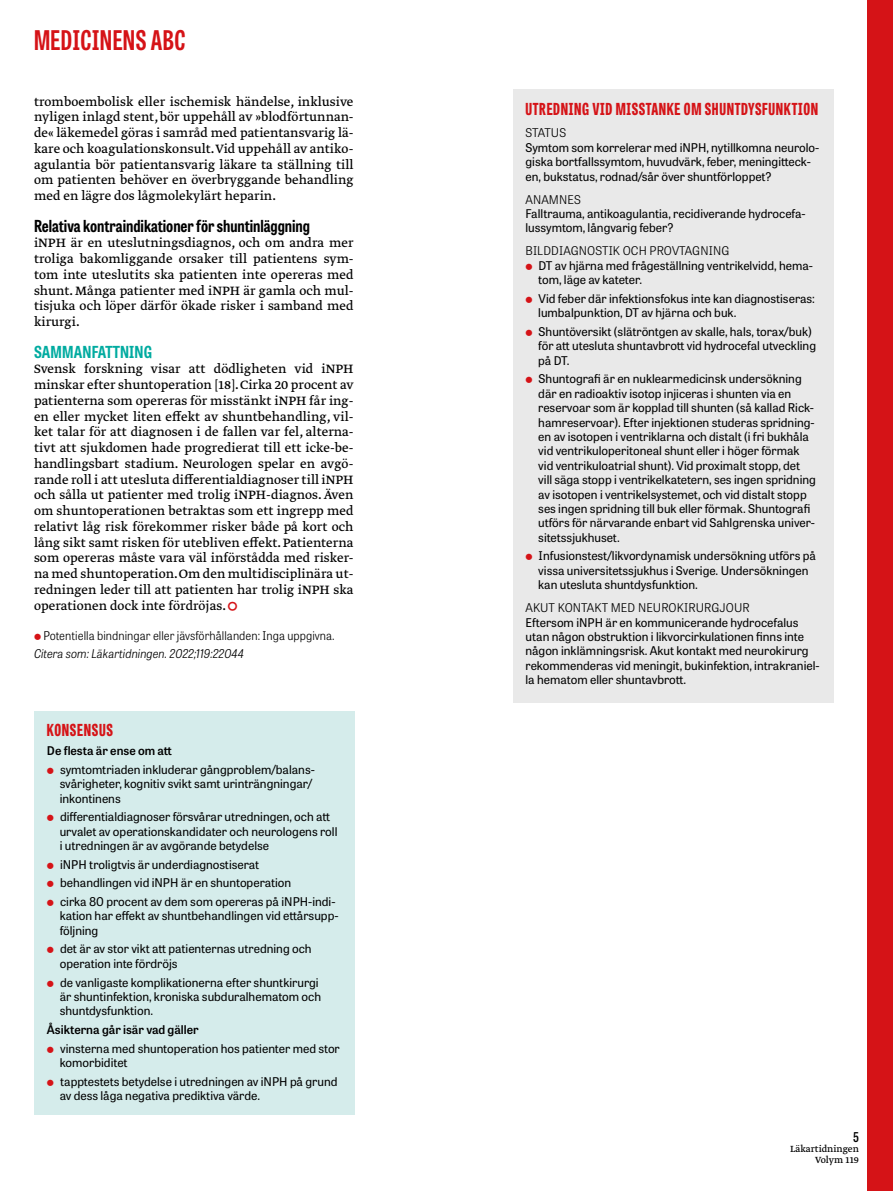
<style>
.page{position:relative;width:893px;height:1191px;background:#fff}
.page>*{position:absolute;margin:0;border:0;box-sizing:border-box;transform-origin:0 0}
.t1{font:700 27px "Tablet Gothic Compressed";letter-spacing:.02em;color:#d51317}
.t2{font:800 16.5px "Tablet Gothic Compressed";letter-spacing:.04em;color:#d51317}
.t3{font:700 16.5px "Tablet Gothic Condensed";color:#000}
.t4{font:700 16.5px "Tablet Gothic Condensed";letter-spacing:.01em;color:#00aba0}
.t5{font:14.25px/15.8px "Greta Text Pro Regular Min";color:#000;text-align:justify}
.t6{font:600 13.5px "Tablet Gothic Condensed";color:#000}
.t7{font:12px/14.4px "Tablet Gothic";color:#000}
.t8{font:300 12px "Tablet Gothic";letter-spacing:.01em;color:#000}
.t9{font:300 12px "Tablet Gothic Narrow";letter-spacing:.005em;color:#000}
.t10{font:600 12px "Tablet Gothic";color:#000}
.t11{font:italic 300 12px "Tablet Gothic Narrow";color:#000}
.t12{font:10.5px/10.5px "Greta Text Pro";color:#000;text-align:right}
.s1{color:#d51317}
</style>
<div class="page">
<div style="left:867px;top:0;width:26px;height:1191px;background:#d51317"></div>
<div style="left:34px;top:711px;width:320px;height:403px;background:#d5eceb"></div>
<div style="left:513px;top:89px;width:320px;height:614px;background:#e9e9e9"></div>
<h1 class="t1" style="left:34px;top:22px;width:153px">MEDICINENS ABC</h1>
<p class="t5" style="left:34px;top:94px;width:321px">tromboembolisk eller ischemisk händelse, inklusive nyligen inlagd stent, bör uppehåll av »blodförtunnan&shy;de« läkemedel göras i samråd med patientansvarig lä&shy;kare och koagulationskonsult.Vid uppehåll av antiko&shy;agulantia bör patientansvarig läkare ta ställning till om patienten behöver en överbryggande behandling med en lägre dos lågmolekylärt heparin.</p>
<h2 class="t3" style="left:34px;top:214px;width:277px">Relativa kontraindikationer för shuntinläggning</h2>
<p class="t5" style="left:34px;top:236px;width:321px">iNPH är en uteslutningsdiagnos, och om andra mer troliga bakomliggande orsaker till patientens sym&shy;tom inte uteslutits ska patienten inte opereras med shunt. Många patienter med iNPH är gamla och mul&shy;tisjuka och löper därför ökade risker i samband med kirurgi.</p>
<h2 class="t4" style="left:34px;top:340px;width:120px">SAMMANFATTNING</h2>
<p class="t5" style="left:34px;top:362px;width:321px">Svensk forskning visar att dödligheten vid iNPH minskar efter shuntoperation [18]. Cirka 20 procent av patienterna som opereras för misstänkt iNPH får ing&shy;en eller mycket liten effekt av shuntbehandling, vil&shy;ket talar för att diagnosen i de fallen var fel, alterna&shy;tivt att sjukdomen hade progredierat till ett icke-be&shy;handlingsbart stadium. Neurologen spelar en avgö&shy;rande roll i att utesluta differentialdiagnoser till iNPH och sålla ut patienter med trolig iNPH-diagnos. Även om shuntoperationen betraktas som ett ingrepp med relativt låg risk förekommer risker både på kort och lång sikt samt risken för utebliven effekt. Patienterna som opereras måste vara väl införstådda med risker&shy;na med shuntoperation. Om den multidisciplinära ut&shy;redningen leder till att patienten har trolig iNPH ska operationen dock inte fördröjas. <span class="s1">▲</span></p>
<p class="t9" style="left:43px;top:627px;width:293px">Potentiella bindningar eller jävsförhållanden: Inga uppgivna.</p>
<p class="t11" style="left:34px;top:645px;width:211px">Citera som: Läkartidningen. 2022;119:22044</p>
<h2 class="t2" style="left:47px;top:719px;width:68px">KONSENSUS</h2>
<p class="t10" style="left:47px;top:742px;width:126px">De flesta är ense om att</p>
<p class="t7" style="left:60px;top:761px;width:257px">symtomtriaden inkluderar gångproblem/balans&shy;svårigheter, kognitiv svikt samt urinträngningar/ inkontinens</p>
<p class="t7" style="left:60px;top:809px;width:279px">differentialdiagnoser försvårar utredningen, och att urvalet av operationskandidater och neurologens roll i utredningen är av avgörande betydelse</p>
<p class="t7" style="left:60px;top:854px;width:277px;line-height:18.6px">iNPH troligtvis är underdiagnostiserat<br>behandlingen vid iNPH är en shuntoperation<br>cirka 80 procent av dem som opereras på iNPH-indi-</p>
<p class="t7" style="left:60px;top:908px;width:280px">kation har effekt av shuntbehandlingen vid ettårsupp&shy;följning</p>
<p class="t7" style="left:60px;top:941px;width:253px">det är av stor vikt att patienternas utredning och operation inte fördröjs</p>
<p class="t7" style="left:60px;top:974px;width:263px">de vanligaste komplikationerna efter shuntkirurgi är shuntinfektion, kroniska subduralhematom och shuntdysfunktion.</p>
<p class="t10" style="left:47px;top:1021px;width:153px">Åsikterna går isär vad gäller</p>
<p class="t7" style="left:60px;top:1040px;width:282px">vinsterna med shuntoperation hos patienter med stor komorbiditet</p>
<p class="t7" style="left:60px;top:1073px;width:279px">tapptestets betydelse i utredningen av iNPH på grund av dess låga negativa prediktiva värde.</p>
<h2 class="t2" style="left:525px;top:97px;width:294px">UTREDNING VID MISSTANKE OM SHUNTDYSFUNKTION</h2>
<p class="t8" style="left:525px;top:125px;width:42px">STATUS</p>
<p class="t7" style="left:525px;top:140px;width:295px">Symtom som korrelerar med iNPH, nytillkomna neurolo&shy;giska bortfallssymtom, huvudvärk, feber, meningitteck&shy;en, bukstatus, rodnad/sår över shuntförloppet?</p>
<p class="t8" style="left:525px;top:191px;width:57px">ANAMNES</p>
<p class="t7" style="left:525px;top:206px;width:282px">Falltrauma, antikoagulantia, recidiverande hydrocefa&shy;lussymtom, långvarig feber?</p>
<p class="t8" style="left:525px;top:243px;width:205px">BILDDIAGNOSTIK OCH PROVTAGNING</p>
<p class="t7" style="left:538px;top:258px;width:276px">DT av hjärna med frågeställning ventrikelvidd, hema&shy;tom, läge av kateter.</p>
<p class="t7" style="left:538px;top:291px;width:278px">Vid feber där infektionsfokus inte kan diagnostiseras: lumbalpunktion, DT av hjärna och buk.</p>
<p class="t7" style="left:538px;top:324px;width:279px">Shuntöversikt (slätröntgen av skalle, hals, torax/buk) för att utesluta shuntavbrott vid hydrocefal utveckling på DT.</p>
<p class="t7" style="left:538px;top:371px;width:279px">Shuntografi är en nuklearmedicinsk undersökning där en radioaktiv isotop injiceras i shunten via en reservoar som är kopplad till shunten (så kallad Rick&shy;hamreservoar). Efter injektionen studeras spridning&shy;en av isotopen i ventriklarna och distalt (i fri bukhåla vid ventrikuloperitoneal shunt eller i höger förmak vid ventrikuloatrial shunt). Vid proximalt stopp, det vill säga stopp i ventrikelkatetern, ses ingen spridning av isotopen i ventrikelsystemet, och vid distalt stopp ses ingen spridning till buk eller förmak. Shuntografi utförs för närvarande enbart vid Sahlgrenska univer&shy;sitetssjukhuset.</p>
<p class="t7" style="left:538px;top:548px;width:279px">Infusionstest/likvordynamisk undersökning utförs på vissa universitetssjukhus i Sverige. Undersökningen kan utesluta shuntdysfunktion.</p>
<p class="t8" style="left:525px;top:600px;width:226px">AKUT KONTAKT MED NEUROKIRURGJOUR</p>
<p class="t7" style="left:525px;top:614px;width:296px">Eftersom iNPH är en kommunicerande hydrocefalus utan någon obstruktion i likvorcirkulationen finns inte någon inklämningsrisk. Akut kontakt med neurokirurg rekommenderas vid meningit, bukinfektion, intrakraniel&shy;la hematom eller shuntavbrott.</p>
<p class="t6" style="left:853px;top:1127px;width:7px">5</p>
<p class="t12" style="left:790px;top:1144px;width:70px">Läkartidningen<br>Volym 119</p>
</div>
